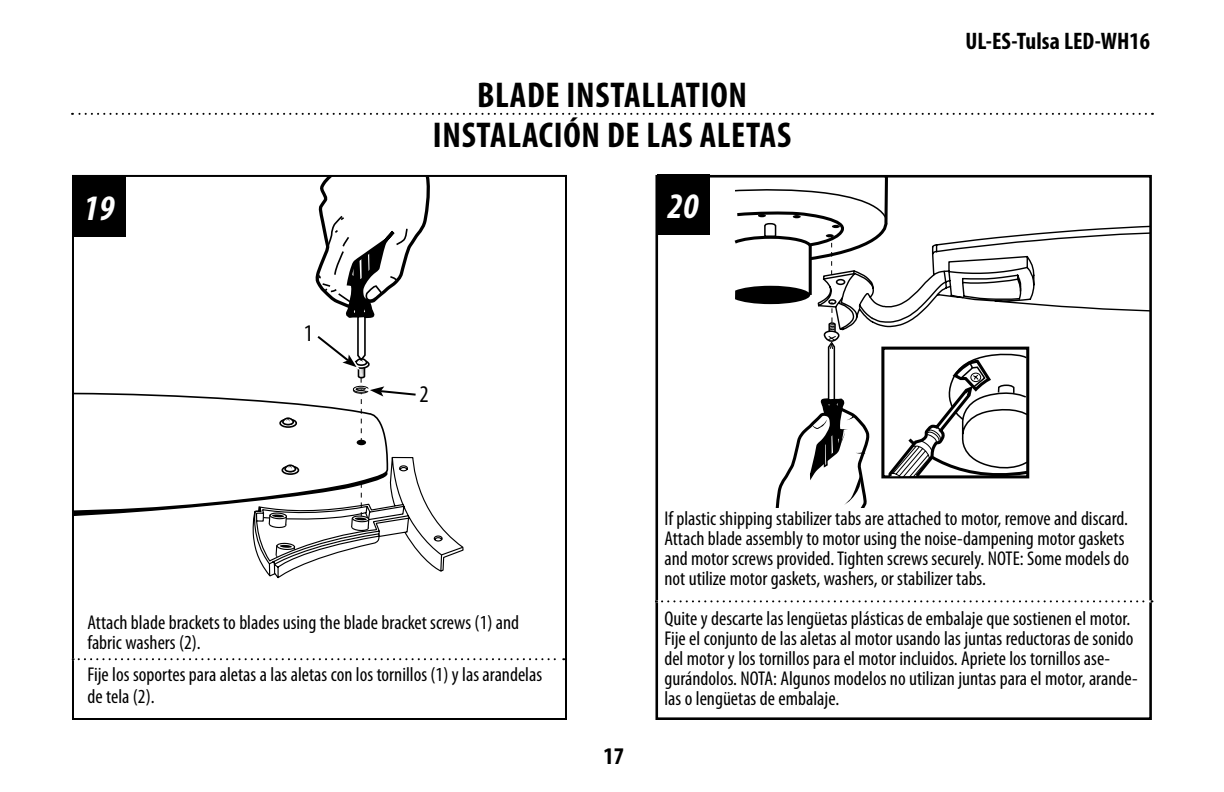
<style>
.page{position:relative;width:1224px;height:792px;background:#fff}
.page>*{position:absolute;margin:0;border:0;box-sizing:border-box;transform-origin:0 0}
.t1{font:700 condensed 36px/40px "Myriad Pro";letter-spacing:.02em;color:#000;text-align:center}
.t2{font:italic 700 condensed 36px "Myriad Pro";color:#fff}
.t3{font:700 condensed 24px "Myriad Pro";color:#000}
.t4{font:condensed 24px "Myriad Pro";color:#000}
.t5{font:condensed 20px/20px "Myriad Pro";color:#000}
</style>
<div class="page">
<svg style="left:734px;top:179px;width:414px;height:329px"></svg>
<div style="left:655px;top:175px;width:497px;height:545px;border:3px solid #000"></div>
<div style="left:657px;top:175px;width:52px;height:60px;background:#000"></div>
<svg style="left:656px;top:600px;width:497px;height:2px"></svg>
<svg style="left:72px;top:113px;width:1074px;height:2px"></svg>
<svg style="left:75px;top:392px;width:176px;height:124px"></svg>
<div style="left:72px;top:175px;width:495px;height:545px;border:2px solid #000"></div>
<div style="left:73px;top:177px;width:52px;height:60px;background:#000"></div>
<svg style="left:73px;top:658px;width:491px;height:2px"></svg>
<svg style="left:251px;top:176px;width:213px;height:402px"></svg>
<h1 class="t2" style="left:84px;top:186px;width:32px">19</h1>
<p class="t4" style="left:304px;top:319px;width:11px">1</p>
<h1 class="t1" style="left:433px;top:75px;width:360px">BLADE INSTALLATION<br>INSTALACIÓN DE LAS ALETAS</h1>
<p class="t4" style="left:419px;top:380px;width:11px">2</p>
<h1 class="t2" style="left:668px;top:184px;width:32px">20</h1>
<p class="t3" style="left:966px;top:26px;width:186px">UL-ES-TULSA LED-WH16</p>
<p class="t5" style="left:87px;top:612px;width:433px">Attach blade brackets to blades using the blade bracket screws (1) and fabric washers (2).</p>
<p class="t5" style="left:87px;top:663px;width:456px;line-height:22px">Fije los soportes para aletas a las aletas con los tornillos (1) y las arandelas de tela (2).</p>
<p class="t3" style="left:603px;top:741px;width:22px">17</p>
<p class="t5" style="left:664px;top:508px;width:466px">If plastic shipping stabilizer tabs are attached to motor, remove and discard.<br>Attach blade assembly to motor using the noise-dampening motor gaskets and motor screws provided. Tighten screws securely. NOTE: Some models do not utilize motor gaskets, washers, or stabilizer tabs.</p>
<p class="t5" style="left:664px;top:608px;width:475px">Quite y descarte las lengüetas plásticas de embalaje que sostienen el motor.<br>Fije el conjunto de las aletas al motor usando las juntas reductoras de sonido del motor y los tornillos para el motor incluidos. Apriete los tornillos ase&shy;gurándolos. NOTA: Algunos modelos no utilizan juntas para el motor, arande&shy;las o lengüetas de embalaje.</p>
</div>
